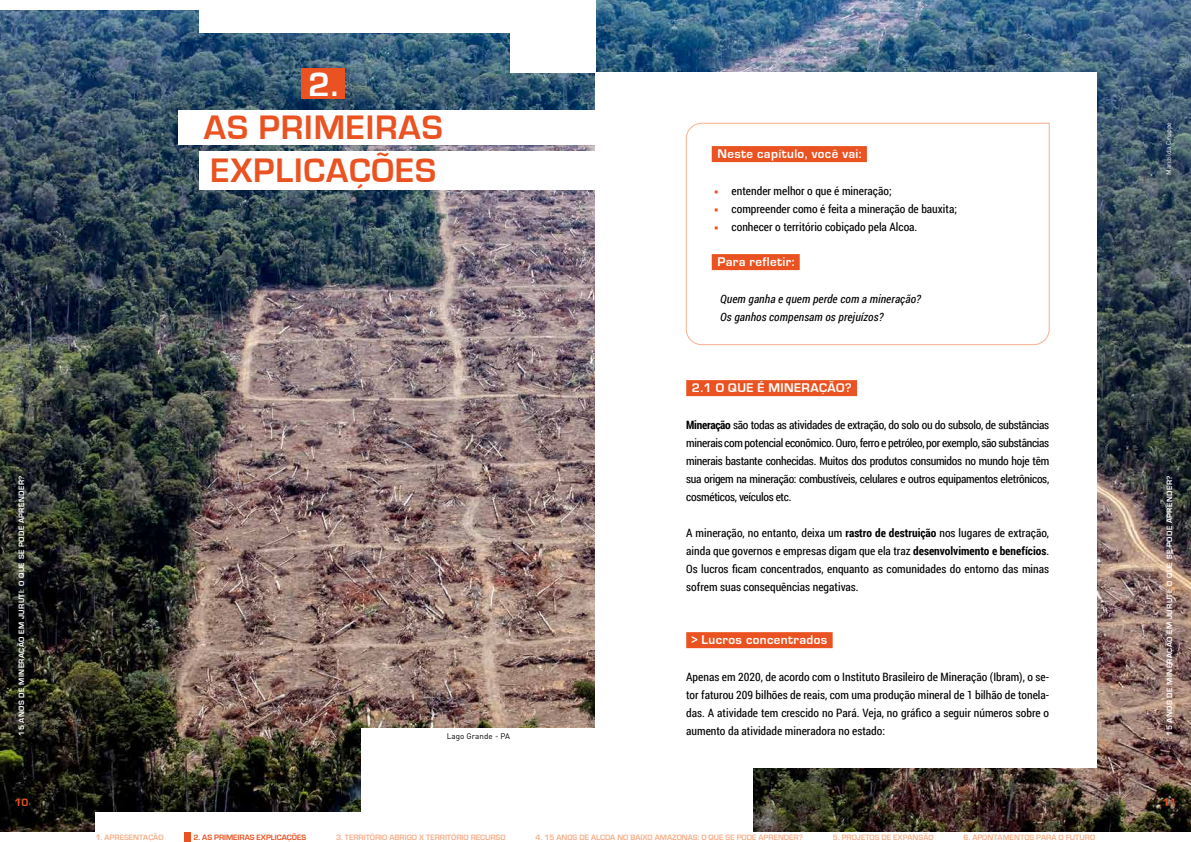
<style>
.page{position:relative;width:1191px;height:842px;background:#fff}
.page>*{position:absolute;margin:0;border:0;box-sizing:border-box;transform-origin:0 0}
.t1{font:700 35px/43.4px "Eurostile";letter-spacing:.025em;color:#ea5321}
.t2{font:700 35px "Eurostile";color:#fff}
.t3{font:700 13px "Eurostile";letter-spacing:.03em;color:#fff}
.t4{font:11.5px/18px "Roboto Condensed";color:#000;text-align:justify}
.t5{font:italic 11.5px/18px "Roboto Condensed";letter-spacing:.01em;color:#000}
.t6{font:700 11px "Eurostile";color:#ea5321}
.t7{font:700 8px "Eurostile";color:#f7b08b}
.t8{font:700 8px "Eurostile";letter-spacing:.05em;color:#fff}
.t9{font:700 8px "Eurostile";color:#ea5321}
.t10{font:8px "DIN";letter-spacing:.01em;color:#000}
.t11{font:7px "DIN";color:#fff}
.s1{font-family:"Sanuk";color:#ea5321}
.s2{font-weight:700}
</style>
<div class="page">
<img style="left:0;top:0;width:1191px;height:832px">
<div style="left:177px;top:111px;width:418px;height:34px;background:#fff"></div>
<div style="left:199px;top:151px;width:396px;height:38px;background:#fff"></div>
<div style="left:199px;top:0;width:396px;height:33px;background:#fff"></div>
<div style="left:0;top:0;width:382px;height:9px;background:#fff"></div>
<div style="left:510px;top:0;width:85px;height:72px;background:#fff"></div>
<div style="left:361px;top:729px;width:392px;height:113px;background:#fff"></div>
<div style="left:95px;top:812px;width:278px;height:30px;background:#fff"></div>
<div style="left:595px;top:72px;width:502px;height:696px;background:#fff"></div>
<div style="left:686px;top:380px;width:171px;height:16px;background:#ea5321"></div>
<div style="left:686px;top:632px;width:146px;height:16px;background:#ea5321"></div>
<svg style="left:685px;top:123px;width:364px;height:222px"></svg>
<div style="left:301px;top:69px;width:44px;height:30px;background:#ea5321"></div>
<div style="left:184px;top:832px;width:7px;height:10px;background:#ea5321"></div>
<h1 class="t2" style="left:308px;top:65px;width:32px">2.</h1>
<h1 class="t1" style="left:204px;top:106px;width:240px">AS PRIMEIRAS<br>EXPLICAÇÕES</h1>
<p class="t3" style="left:717px;top:147px;width:146px">Neste capítulo, você vai:</p>
<p class="t4" style="left:713px;top:182px;width:180px"><span class="s1">•</span> entender melhor o que é mineração;</p>
<p class="t4" style="left:713px;top:200px;width:245px"><span class="s1">•</span> compreender como é feita a mineração de bauxita;</p>
<p class="t4" style="left:713px;top:218px;width:205px"><span class="s1">•</span> conhecer o território cobiçado pela Alcoa.</p>
<p class="t3" style="left:717px;top:255px;width:78px">Para refletir:</p>
<p class="t5" style="left:720px;top:290px;width:202px">Quem ganha e quem perde com a mineração?<br>Os ganhos compensam os prejuízos?</p>
<p class="t11" style="left:1164px;top:175px;width:55px;rotate:-90deg">Marizilda Cruppe</p>
<p class="t3" style="left:692px;top:381px;width:161px">2.1 O QUE É MINERAÇÃO?</p>
<p class="t4" style="left:686px;top:416px;width:364px"><span class="s2">Mineração</span> são todas as atividades de extração, do solo ou do subsolo, de substâncias minerais com potencial econômico. Ouro, ferro e petróleo, por exemplo, são substâncias minerais bastante conhecidas. Muitos dos produtos consumidos no mundo hoje têm sua origem na mineração: combustíveis, celulares e outros equipamentos eletrônicos, cosméticos, veículos etc.</p>
<p class="t4" style="left:686px;top:524px;width:364px">A mineração, no entanto, deixa um <span class="s2">rastro de destruição</span> nos lugares de extração, ainda que governos e empresas digam que ela traz <span class="s2">desenvolvimento e benefícios</span>.<br>Os lucros ficam concentrados, enquanto as comunidades do entorno das minas sofrem suas consequências negativas.</p>
<p class="t8" style="left:17px;top:736px;width:261px;rotate:-90deg">15 ANOS DE MINERAÇÃO EM JURUTI: O QUE SE PODE APRENDER?</p>
<p class="t8" style="left:1165px;top:736px;width:261px;rotate:-90deg">15 ANOS DE MINERAÇÃO EM JURUTI: O QUE SE PODE APRENDER?</p>
<p class="t3" style="left:692px;top:633px;width:137px">&gt; Lucros concentrados</p>
<p class="t4" style="left:686px;top:668px;width:364px">Apenas em 2020, de acordo com o Instituto Brasileiro de Mineração (Ibram), o se&shy;tor faturou 209 bilhões de reais, com uma produção mineral de 1 bilhão de tonela&shy;das. A atividade tem crescido no Pará. Veja, no gráfico a seguir números sobre o aumento da atividade mineradora no estado:</p>
<p class="t10" style="left:447px;top:731px;width:65px">Lago Grande - PA</p>
<p class="t6" style="left:15px;top:796px;width:15px">10</p>
<p class="t6" style="left:1162px;top:796px;width:15px">11</p>
<p class="t7" style="left:96px;top:833px;width:69px">1. APRESENTAÇÃO</p>
<p class="t9" style="left:193px;top:833px;width:114px">2. AS PRIMEIRAS EXPLICAÇÕES</p>
<p class="t7" style="left:336px;top:833px;width:171px">3. TERRITÓRIO ABRIGO X TERRITÓRIO RECURSO</p>
<p class="t7" style="left:535px;top:833px;width:269px">4. 15 ANOS DE ALCOA NO BAIXO AMAZONAS: O QUE SE PODE APRENDER?</p>
<p class="t7" style="left:833px;top:833px;width:102px">5. PROJETOS DE EXPANSÃO</p>
<p class="t7" style="left:963px;top:833px;width:133px">6. APONTAMENTOS PARA O FUTURO</p>
</div>
